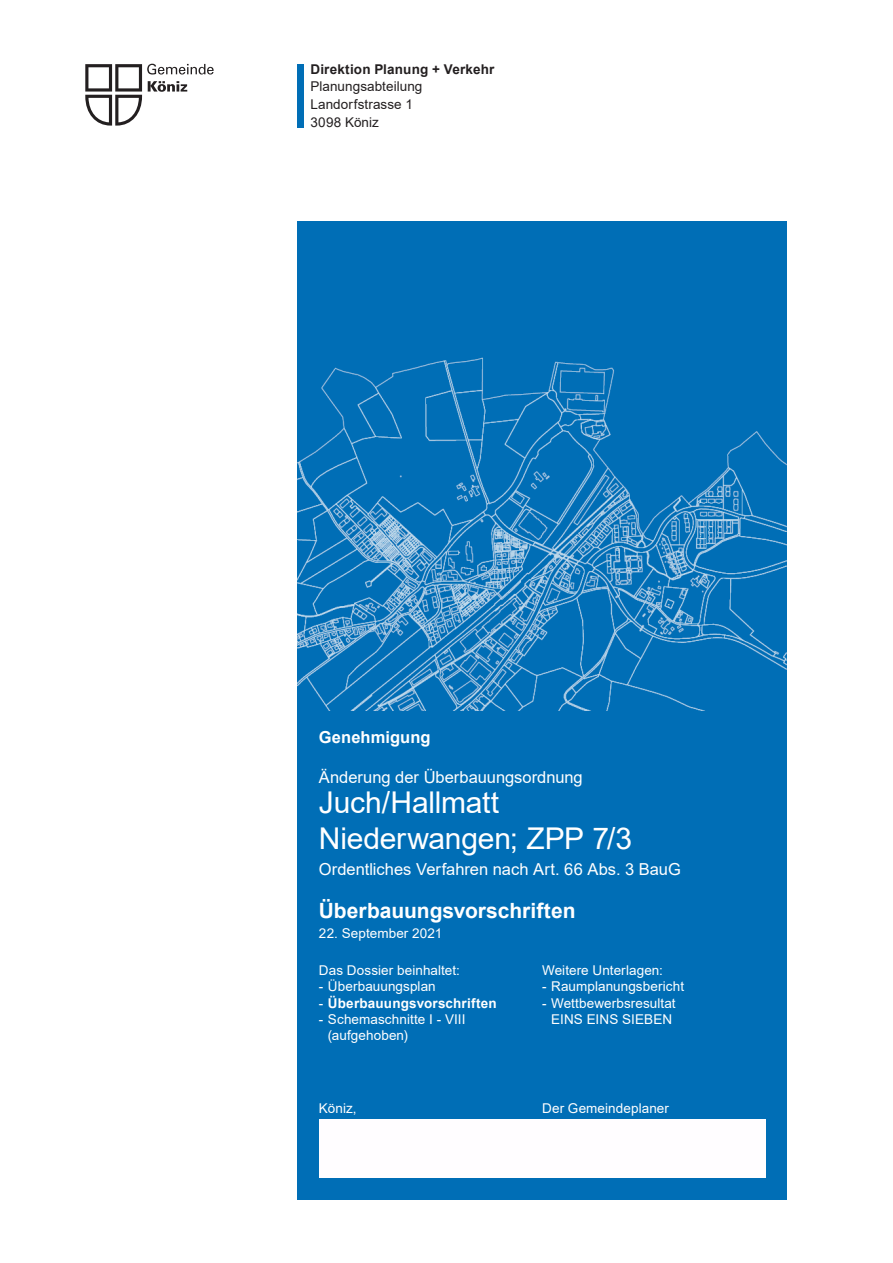
<style>
.page{position:relative;width:893px;height:1263px;background:#fff}
.page>*{position:absolute;margin:0;border:0;box-sizing:border-box;transform-origin:0 0}
.t1{font:30px/36px "Arial";letter-spacing:-.01em;color:#fff}
.t2{font:700 21px "Arial";color:#fff}
.t3{font:16.5px "Arial";color:#fff}
.t4{font:700 16.5px "Arial";letter-spacing:.005em;color:#fff}
.t5{font:13.5px/16.2px "Arial";letter-spacing:.005em;color:#fff;text-align:center}
.t6{font:13.5px/17.7px "Arial";letter-spacing:.005em;color:#231f20}
.t7{font:700 13.5px "Arial";letter-spacing:.01em;color:#231f20}
.t8{font:700 13.5px "Arial";letter-spacing:.015em;color:#fff}
.s1{font-weight:400}
</style>
<div class="page">
<div style="left:298px;top:710px;width:489px;height:489px;background:#006eb6"></div>
<div style="left:298px;top:64px;width:6px;height:64px;background:#006eb6"></div>
<svg style="left:85px;top:64px;width:129px;height:62px"></svg>
<div style="left:319px;top:1119px;width:446px;height:59px;background:#fffdff"></div>
<svg style="left:298px;top:221px;width:489px;height:489px;background:#1277ba"></svg>
<p class="t7" style="left:310px;top:59px;width:185px">Direktion Planung + Verkehr</p>
<p class="t6" style="left:310px;top:78px;width:114px">Planungsabteilung<br>Landorfstrasse 1<br>3098 Köniz</p>
<p class="t4" style="left:319px;top:726px;width:113px">Genehmigung</p>
<p class="t3" style="left:319px;top:766px;width:265px">Änderung der Überbauungsordnung</p>
<h1 class="t1" style="left:319px;top:784px;width:315px">Juch/Hallmatt<br>Niederwangen; ZPP 7/3</h1>
<p class="t3" style="left:319px;top:858px;width:364px">Ordentliches Verfahren nach Art. 66 Abs. 3 BauG</p>
<h2 class="t2" style="left:319px;top:896px;width:258px">Überbauungsvorschriften</h2>
<p class="t5" style="left:319px;top:925px;width:125px">22. September 2021</p>
<p class="t5" style="left:319px;top:962px;width:143px">Das Dossier beinhaltet:</p>
<p class="t5" style="left:542px;top:962px;width:122px">Weitere Unterlagen:</p>
<p class="t5" style="left:319px;top:978px;width:118px">- Überbauungsplan</p>
<p class="t8" style="left:319px;top:993px;width:179px"><span class="s1">-</span> Überbauungsvorschriften</p>
<p class="t5" style="left:328px;top:1011px;width:139px;text-align:left;text-indent:-9px">- Schemaschnitte I - VIII (aufgehoben)</p>
<p class="t5" style="left:542px;top:978px;width:143px">- Raumplanungsbericht</p>
<p class="t5" style="left:542px;top:994px;width:135px">- Wettbewerbsresultat<br>EINS EINS SIEBEN</p>
<p class="t5" style="left:319px;top:1100px;width:39px">Köniz,</p>
<p class="t5" style="left:542px;top:1100px;width:128px">Der Gemeindeplaner</p>
</div>
